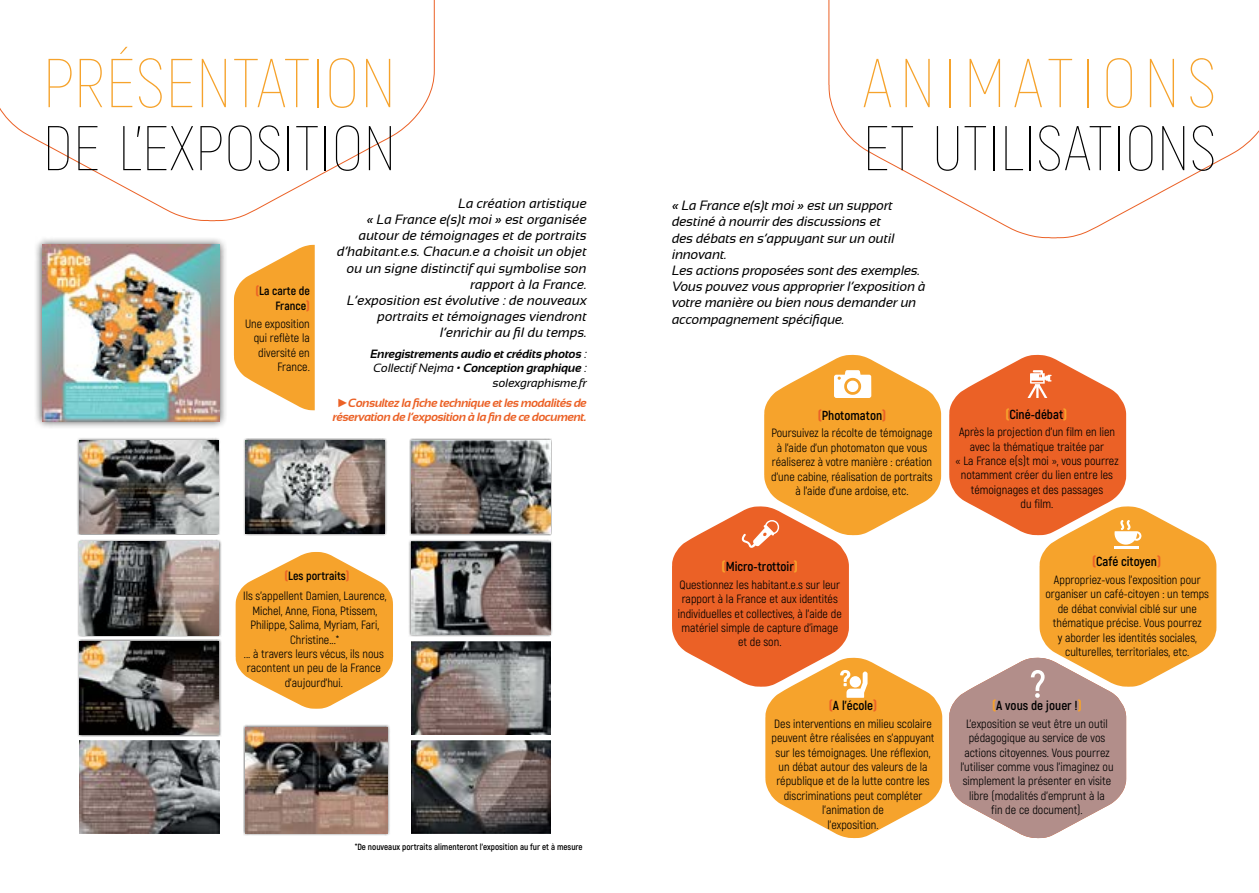
<style>
.page{position:relative;width:1259px;height:893px;background:#fff}
.page>*{position:absolute;margin:0;border:0;box-sizing:border-box;transform-origin:0 0}
.t1{font:100 69px "Akrobat";letter-spacing:.005em;color:#f6a32c}
.t2{font:100 69px "Akrobat";letter-spacing:.105em;color:#f6a32c}
.t3{font:100 63px "Akrobat";color:#000}
.t4{font:italic 13.5px/16.2px "Sansation";color:#000;text-align:right}
.t5{font:700 13.05px "Akrobat";color:#000}
.t6{font:12px/14.4px "Akrobat";color:#000;text-align:center}
.t7{font:italic 700 12px/14.4px "Sansation";letter-spacing:-.01em;color:#000;text-align:right}
.t8{font:italic 700 12px/14.4px "Sansation";letter-spacing:-.03em;color:#eb6126;text-align:center}
.t9{font:700 12px/14.4px "Akrobat";color:#000;text-align:right}
.t10{font:700 9px "Akrobat";color:#000}
.s1{font-weight:900;color:#eb6126}
.s2{font-weight:400}
.s3{font-family:"Arial";font-weight:400}
.s4{font-weight:700}
.s5{font-weight:900;color:#f6a32c}
</style>
<div class="page">
<div style="left:77px;top:539px;width:144px;height:98px;background:#000;opacity:.75"></div>
<img style="left:80px;top:542px;width:139px;height:93px">
<svg style="left:0;top:0;width:435px;height:221px"></svg>
<svg style="left:828px;top:0;width:431px;height:239px"></svg>
<div style="left:34px;top:236px;width:193px;height:194px;background:#000;opacity:.75"></div>
<img style="left:43px;top:245px;width:176px;height:176px">
<div style="left:77px;top:438px;width:144px;height:97px;background:#000;opacity:.75"></div>
<img style="left:79px;top:440px;width:139px;height:93px">
<div style="left:77px;top:639px;width:144px;height:97px;background:#000;opacity:.75"></div>
<img style="left:80px;top:641px;width:139px;height:94px">
<div style="left:243px;top:438px;width:144px;height:97px;background:#000;opacity:.75"></div>
<img style="left:245px;top:440px;width:139px;height:93px">
<div style="left:409px;top:438px;width:142px;height:98px;background:#000;opacity:.75"></div>
<img style="left:411px;top:440px;width:139px;height:93px">
<div style="left:243px;top:725px;width:147px;height:111px;background:#000;opacity:.75"></div>
<img style="left:245px;top:727px;width:142px;height:106px">
<svg style="left:234px;top:245px;width:81px;height:165px"></svg>
<svg style="left:949px;top:355px;width:267px;height:483px"></svg>
<svg style="left:672px;top:355px;width:270px;height:483px"></svg>
<img style="left:411px;top:641px;width:139px;height:94px">
<img style="left:411px;top:740px;width:139px;height:93px">
<div style="left:408px;top:539px;width:144px;height:98px;background:#000;opacity:.75"></div>
<img style="left:411px;top:542px;width:139px;height:92px">
<img style="left:79px;top:740px;width:140px;height:93px">
<svg style="left:236px;top:552px;width:157px;height:157px"></svg>
<h1 class="t1" style="left:43px;top:43px;width:355px">PRÉSENTATION</h1>
<h2 class="t3" style="left:43px;top:112px;width:355px">DE L’EXPOSITION</h2>
<p class="t9" style="left:255px;top:284px;width:56px"><span class="s1">(</span>La carte de<br>France<span class="s1">)</span></p>
<p class="t6" style="left:245px;top:316px;width:66px;text-align:right">Une exposition qui reflète la diversité en<br>France.</p>
<p class="t4" style="left:337px;top:195px;width:251px">La création artistique<br>« La France e(s)t moi » est organisée autour de témoignages et de portraits d’habitant.e.s. Chacun.e a choisit un objet ou un signe distinctif qui symbolise son rapport à la France.<br>L’exposition est évolutive : de nouveaux portraits et témoignages viendront l’enrichir au fil du temps.</p>
<p class="t7" style="left:370px;top:346px;width:218px">Enregistrements audio et crédits photos <span class="s2">:<br>Collectif Nejma •</span> Conception graphique <span class="s2">: solexgraphisme.fr</span></p>
<p class="t8" style="left:333px;top:396px;width:255px"><span class="s3">►</span>Consultez la fiche technique et les modalités de réservation de l’exposition à la fin de ce document.</p>
<p class="t6" style="left:243px;top:566px;width:145px;line-height:20.1px"><span class="s1">(</span><span class="s4">Les portraits</span><span class="s1">)<br></span>Ils s’appellent Damien, Laurence,</p>
<p class="t6" style="left:244px;top:603px;width:141px">Michel, Anne, Fiona, Ptissem,<br>Philippe, Salima, Myriam, Fari,<br>Christine...*<br>... à travers leurs vécus, ils nous racontent un peu de la France d’aujourd’hui.</p>
<p class="t10" style="left:355px;top:842px;width:229px">*De nouveaux portraits alimenteront l’exposition au fur et à mesure</p>
<h1 class="t2" style="left:862px;top:43px;width:355px">ANIMATIONS</h1>
<h2 class="t3" style="left:862px;top:112px;width:355px">ET UTILISATIONS</h2>
<p class="t4" style="left:672px;top:197px;width:255px;text-align:left">« La France e(s)t moi » est un support destiné à nourrir des discussions et<br>des débats en s’appuyant sur un outil innovant.<br>Les actions proposées sont des exemples.<br>Vous pouvez vous approprier l’exposition à votre manière ou bien nous demander un accompagnement spécifique.</p>
<p class="t5" style="left:817px;top:407px;width:70px"><span class="s1">(</span>Photomaton<span class="s1">)</span></p>
<p class="t6" style="left:771px;top:426px;width:163px">Poursuivez la récolte de témoignage à l’aide d’un photomaton que vous réaliserez à votre manière : création d’une cabine, réalisation de portraits à l’aide d’une ardoise, etc.</p>
<p class="t5" style="left:721px;top:558px;width:78px"><span class="s5">(</span>Micro-trottoir<span class="s5">)</span></p>
<p class="t6" style="left:678px;top:577px;width:165px">Questionnez les habitant.e.s sur leur rapport à la France et aux identités individuelles et collectives, à l’aide de matériel simple de capture d’image et de son.</p>
<p class="t5" style="left:829px;top:697px;width:50px"><span class="s1">(</span>A l’école<span class="s1">)</span></p>
<p class="t6" style="left:771px;top:716px;width:164px">Des interventions en milieu scolaire peuvent être réalisées en s’appuyant sur les témoignages. Une réflexion, un débat autour des valeurs de la république et de la lutte contre les discriminations peut compléter l’animation de<br>l’exposition.</p>
<p class="t5" style="left:1005px;top:406px;width:63px"><span class="s5">(</span>Ciné-débat<span class="s5">)</span></p>
<p class="t6" style="left:955px;top:425px;width:165px">Après la projection d’un film en lien avec la thématique traitée par<br>« La France e(s)t moi », vous pourrez notamment créer du lien entre les témoignages et des passages<br>du film.</p>
<p class="t5" style="left:1092px;top:554px;width:71px"><span class="s1">(</span>Café citoyen<span class="s1">)</span></p>
<p class="t6" style="left:1045px;top:573px;width:165px">Appropriez-vous l’exposition pour organiser un café-citoyen : un temps de débat convivial ciblé sur une thématique précise. Vous pourrez<br>y aborder les identités sociales, culturelles, territoriales, etc.</p>
<p class="t5" style="left:992px;top:697px;width:91px"><span class="s5">(</span>A vous de jouer !<span class="s5">)</span></p>
<p class="t6" style="left:960px;top:716px;width:155px">L’exposition se veut être un outil pédagogique au service de vos actions citoyennes. Vous pourrez l’utiliser comme vous l’imaginez ou simplement la présenter en visite libre (modalités d’emprunt à la<br>fin de ce document).</p>
</div>
